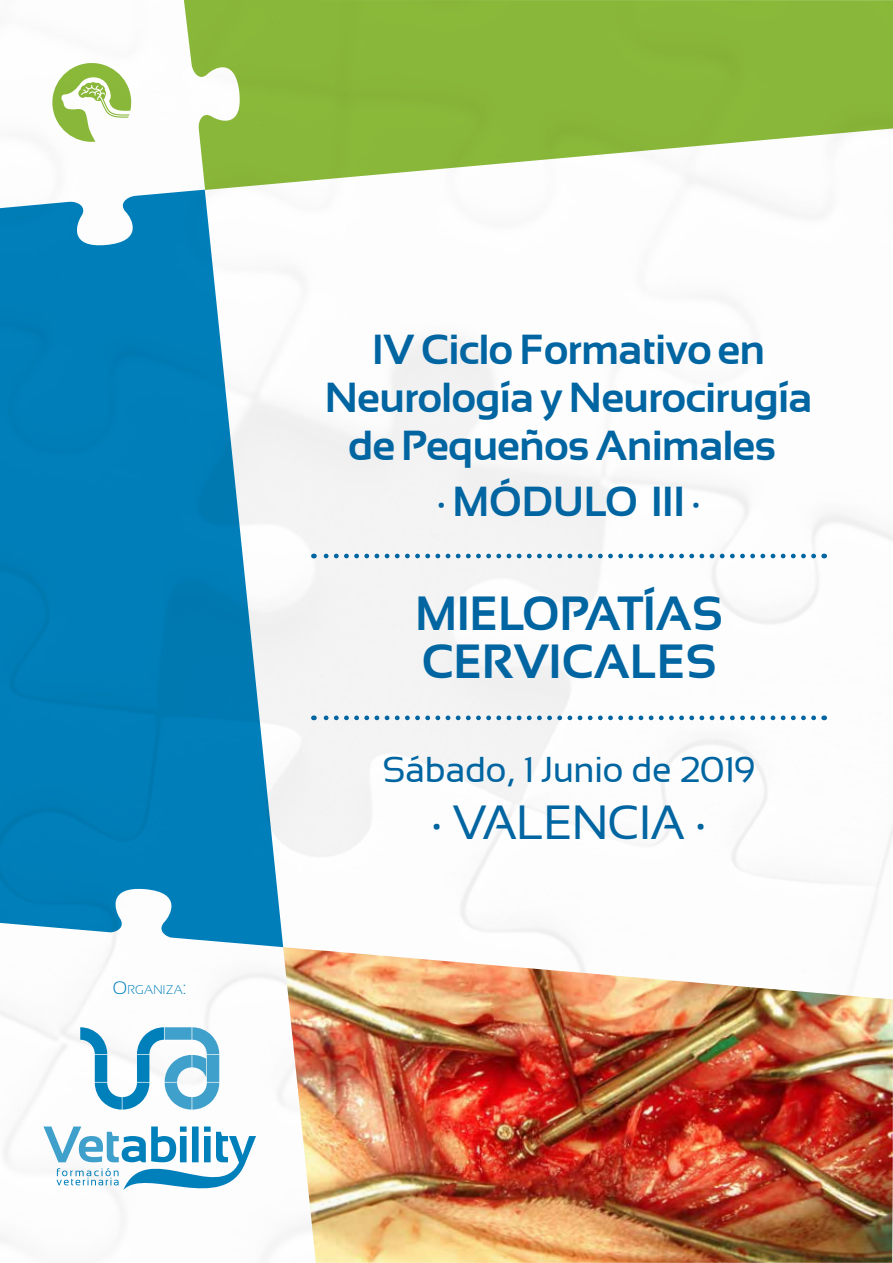
<style>
.page{position:relative;width:893px;height:1263px;background:#fff}
.page>*{position:absolute;margin:0;border:0;box-sizing:border-box;transform-origin:0 0}
.t1{font:700 48px/48px "Sansation";letter-spacing:-.01em;color:#0065a1}
.t2{font:48px "Sansation";letter-spacing:-.01em;color:#0065a1}
.t3{font:700 42px/48px "Sansation";letter-spacing:-.01em;color:#0065a1;text-align:center}
.t4{font:36px "Sansation";letter-spacing:-.01em;color:#0065a1}
.t5{font:300 12.6px "Sansation";letter-spacing:.025em;color:#0080bb}
.s1{font-size:18px}
</style>
<div class="page">
<img style="left:0;top:99px;width:893px;height:1142px">
<svg style="left:0;top:190px;width:283px;height:757px;fill:#007eb9"></svg>
<svg style="left:43px;top:1126px;width:213px;height:89px"></svg>
<svg style="left:80px;top:1027px;width:139px;height:82px"></svg>
<svg style="left:184px;top:0;width:709px;height:190px;fill:#89b739"></svg>
<img style="left:283px;top:947px;width:610px;height:316px">
<svg style="left:52px;top:63px;width:79px;height:79px"></svg>
<svg style="left:313px;top:554px;width:501px;height:4px"></svg>
<svg style="left:313px;top:715px;width:501px;height:5px"></svg>
<p class="t5" style="left:113px;top:983px;width:75px"><span class="s1">O</span>RGANIZA<span class="s1">:</span></p>
<p class="t3" style="left:325px;top:326px;width:489px">IV Ciclo Formativo en<br>Neurología y Neurocirugía de Pequeños Animales</p>
<p class="t3" style="left:437px;top:477px;width:265px">· MÓDULO III ·</p>
<p class="t1" style="left:415px;top:590px;width:309px">MIELOPATÍAS<br>CERVICALES</p>
<p class="t4" style="left:383px;top:750px;width:374px">Sábado, 1 Junio de 2019</p>
<p class="t2" style="left:432px;top:796px;width:276px">· VALENCIA ·</p>
</div>
